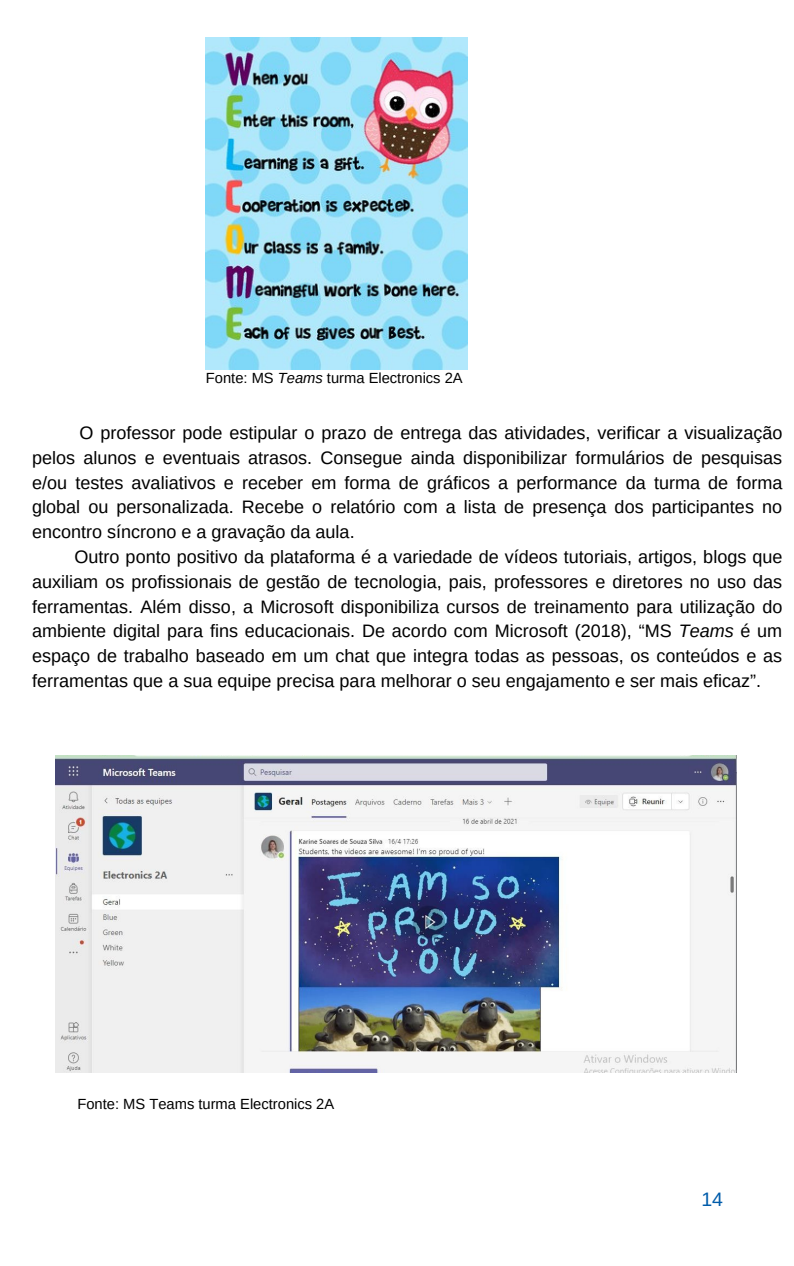
<style>
.page{position:relative;width:794px;height:1266px;background:#fff}
.page>*{position:absolute;margin:0;border:0;box-sizing:border-box;transform-origin:0 0}
.t1{font:19.5px "Arimo";color:#005caa}
.t2{font:18px/24.8px "Arimo";color:#000;text-align:justify}
.t3{font:14.7px "Arimo";color:#000}
.s1{font-style:italic}
</style>
<div class="page">
<img style="left:55px;top:755px;width:681px;height:317px">
<img style="left:206px;top:37px;width:261px;height:332px">
<p class="t3" style="left:206px;top:370px;width:258px">Fonte: MS <span class="s1">Teams</span> turma Electronics 2A</p>
<p class="t2" style="left:32px;top:420px;width:751px;text-indent:47px">O professor pode estipular o prazo de entrega das atividades, verificar a visualização pelos alunos e eventuais atrasos. Consegue ainda disponibilizar formulários de pesquisas e/ou testes avaliativos e receber em forma de gráficos a performance da turma de forma global ou personalizada. Recebe o relatório com a lista de presença dos participantes no encontro síncrono e a gravação da aula.</p>
<p class="t2" style="left:32px;top:544px;width:751px;text-indent:42px">Outro ponto positivo da plataforma é a variedade de vídeos tutoriais, artigos, blogs que auxiliam os profissionais de gestão de tecnologia, pais, professores e diretores no uso das ferramentas. Além disso, a Microsoft disponibiliza cursos de treinamento para utilização do ambiente digital para fins educacionais. De acordo com Microsoft (2018), “MS <span class="s1">Teams</span> é um espaço de trabalho baseado em um chat que integra todas as pessoas, os conteúdos e as ferramentas que a sua equipe precisa para melhorar o seu engajamento e ser mais eficaz”.</p>
<p class="t3" style="left:77px;top:1096px;width:258px">Fonte: MS Teams turma Electronics 2A</p>
<p class="t1" style="left:701px;top:1188px;width:23px">14</p>
</div>
